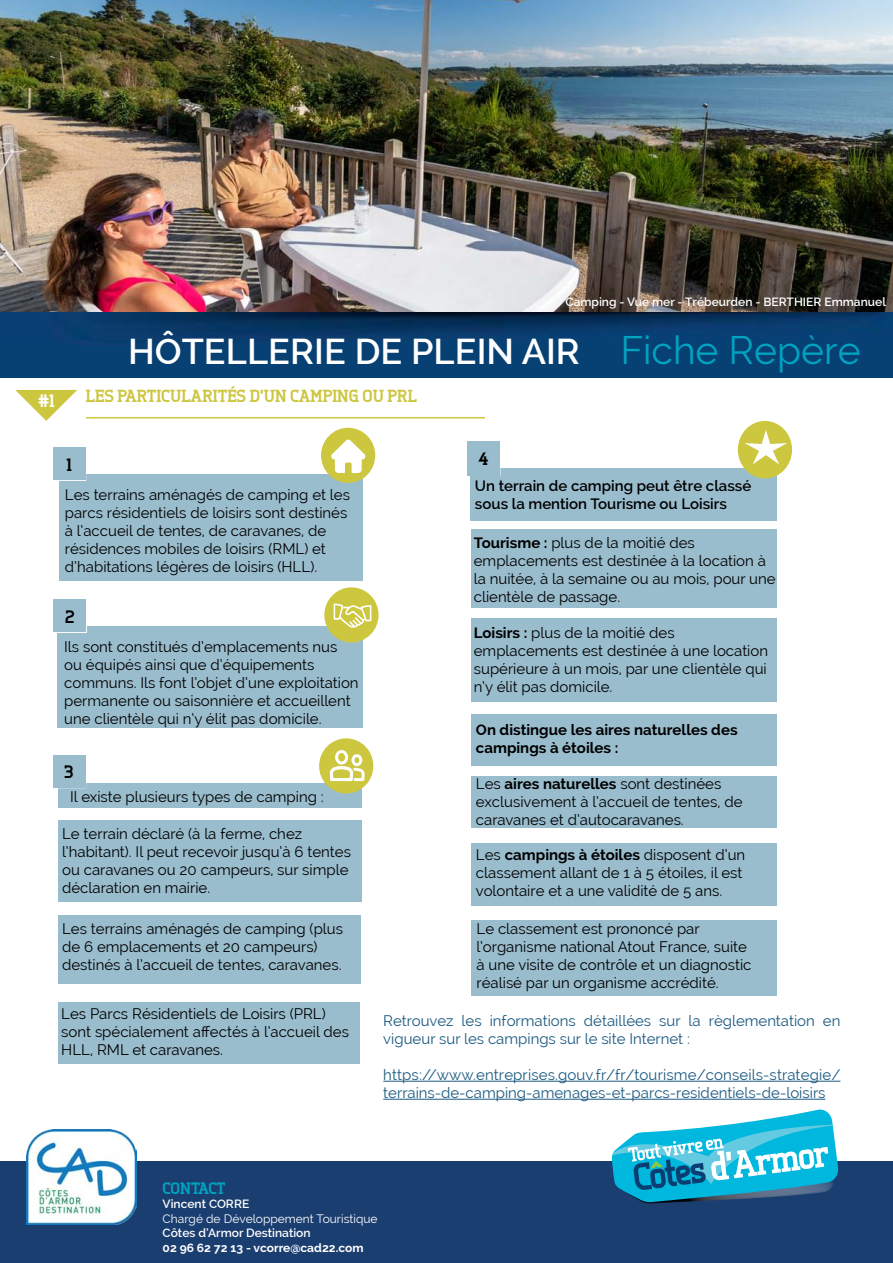
<style>
.page{position:relative;width:893px;height:1263px;background:#fff}
.page>*{position:absolute;margin:0;border:0;box-sizing:border-box;transform-origin:0 0}
.t1{font:600 36px "Raleway";color:#fff}
.t2{font:800 18px "Tertre";color:#000}
.t3{font:800 18px "Tertre";color:#fff}
.t4{font:800 17.55px "Tertre";color:#cdc63f}
.t5{font:800 16.5px "Tertre";letter-spacing:-.01em;color:#00a3c0}
.t6{font:15px/18px "Raleway";color:#000}
.t7{font:15px/18px "Raleway";color:#1b5a81}
.t8{font:600 15px/18px "Raleway";color:#000}
.t9{font:700 15px/18px "Raleway";color:#000}
.t10{font:600 12px "Raleway";color:#fff}
.t11{font:12px "Raleway";color:#fff}
.t12{font:700 12px "Raleway";color:#fff}
.s1{font-weight:400;font-size:39px;color:#00a3c0}
.s2{font-weight:700}
</style>
<div class="page">
<div style="left:471px;top:843px;width:305px;height:62px;background:#9abdce"></div>
<div style="left:471px;top:920px;width:305px;height:76px;background:#9abdce"></div>
<div style="left:471px;top:776px;width:305px;height:52px;background:#9abdce"></div>
<div style="left:58px;top:1003px;width:301px;height:61px;background:#9abdce"></div>
<div style="left:471px;top:618px;width:306px;height:84px;background:#9abdce"></div>
<div style="left:471px;top:714px;width:305px;height:51px;background:#9abdce"></div>
<div style="left:471px;top:529px;width:306px;height:79px;background:#9abdce"></div>
<div style="left:58px;top:915px;width:302px;height:69px;background:#9abdce"></div>
<div style="left:58px;top:820px;width:303px;height:82px;background:#9abdce"></div>
<img style="left:1px;top:312px;width:892px;height:66px">
<img style="left:0;top:0;width:893px;height:312px">
<div style="left:0;top:1161px;width:893px;height:102px;background:#1b3e70"></div>
<svg style="left:612px;top:1109px;width:227px;height:95px"></svg>
<svg style="left:15px;top:390px;width:62px;height:31px"></svg>
<hr style="left:86px;top:417px;width:399px;height:1px;background:#cdc63f">
<hr style="left:383px;top:1081px;width:457px;height:1px;background:#1b5a81">
<hr style="left:383px;top:1099px;width:442px;height:1px;background:#1b5a81">
<div style="left:59px;top:474px;width:304px;height:106px;background:#9abdce"></div>
<div style="left:52px;top:447px;width:34px;height:34px;border:2px solid #fff"></div>
<div style="left:53px;top:447px;width:32px;height:33px;background:#9abdce"></div>
<div style="left:58px;top:627px;width:305px;height:101px;background:#9abdce"></div>
<div style="left:53px;top:599px;width:34px;height:34px;border:2px solid #fff"></div>
<div style="left:54px;top:600px;width:32px;height:32px;background:#9abdce"></div>
<div style="left:471px;top:469px;width:306px;height:52px;background:#9abdce"></div>
<div style="left:467px;top:441px;width:33px;height:34px;background:#9abdce"></div>
<div style="left:738px;top:421px;width:54px;height:57px;background:#cdc63f;border-radius:50%"></div>
<div style="left:58px;top:783px;width:303px;height:25px;background:#9abdce"></div>
<div style="left:324px;top:587px;width:55px;height:55px;background:#cdc63f;border-radius:50%"></div>
<svg style="left:334px;top:603px;width:37px;height:25px"></svg>
<img style="left:26px;top:1130px;width:110px;height:94px">
<div style="left:52px;top:754px;width:34px;height:34px;border:2px solid #fff"></div>
<div style="left:53px;top:755px;width:32px;height:32px;background:#9abdce"></div>
<div style="left:319px;top:738px;width:54px;height:55px;background:#cdc63f;border-radius:50%"></div>
<div style="left:321px;top:428px;width:54px;height:55px;background:#cdc63f;border-radius:50%"></div>
<svg style="left:331px;top:440px;width:35px;height:33px"></svg>
<svg style="left:744px;top:430px;width:43px;height:34px"></svg>
<svg style="left:330px;top:750px;width:35px;height:31px"></svg>
<p class="t10" style="left:566px;top:295px;width:214px">Camping - Vue mer - Trébeurden - BERTHIER</p>
<p class="t10" style="left:824px;top:295px;width:63px">Emmanuel</p>
<h1 class="t1" style="left:128px;top:330px;width:734px">hôtellerie de plein air <span class="s1">Fiche Repère</span></h1>
<p class="t3" style="left:38px;top:390px;width:18px">#1</p>
<p class="t4" style="left:86px;top:385px;width:333px">LES PARTICULARITÉS D’UN CAMPING OU PRL</p>
<p class="t2" style="left:66px;top:453px;width:7px">1</p>
<p class="t2" style="left:478px;top:447px;width:11px">4</p>
<p class="t6" style="left:65px;top:486px;width:287px">Les terrains aménagés de camping et les parcs résidentiels de loisirs sont destinés à l’accueil de tentes, de caravanes, de résidences mobiles de loisirs (RML) et d’habitations légères de loisirs (HLL).</p>
<p class="t2" style="left:65px;top:605px;width:11px">2</p>
<p class="t6" style="left:64px;top:638px;width:296px">Ils sont constitués d’emplacements nus ou équipés ainsi que d’équipements communs. Ils font l’objet d’une exploitation permanente ou saisonnière et accueillent une clientèle qui n’y élit pas domicile.</p>
<p class="t2" style="left:65px;top:760px;width:10px">3</p>
<p class="t6" style="left:70px;top:788px;width:255px">Il existe plusieurs types de camping :</p>
<p class="t6" style="left:62px;top:824px;width:290px">Le terrain déclaré (à la ferme, chez l’habitant). Il peut recevoir jusqu’à 6 tentes ou caravanes ou 20 campeurs, sur simple déclaration en mairie.</p>
<p class="t6" style="left:62px;top:919px;width:282px">Les terrains aménagés de camping (plus de 6 emplacements et 20 campeurs) destinés à l’accueil de tentes, caravanes.</p>
<p class="t6" style="left:61px;top:1004px;width:289px">Les Parcs Résidentiels de Loisirs (PRL) sont spécialement affectés à l’accueil des<br>HLL, RML et caravanes.</p>
<p class="t8" style="left:475px;top:477px;width:278px">Un terrain de camping peut être classé sous la mention Tourisme ou Loisirs</p>
<p class="t6" style="left:474px;top:534px;width:303px"><span class="s2">Tourisme :</span> plus de la moitié des emplacements est destinée à la location à la nuitée, à la semaine ou au mois, pour une clientèle de passage.</p>
<p class="t6" style="left:474px;top:624px;width:296px"><span class="s2">Loisirs :</span> plus de la moitié des emplacements est destinée à une location supérieure à un mois, par une clientèle qui n’y élit pas domicile.</p>
<p class="t9" style="left:476px;top:721px;width:263px">On distingue les aires naturelles des campings à étoiles :</p>
<p class="t6" style="left:476px;top:775px;width:268px">Les <span class="s2">aires naturelles</span> sont destinées exclusivement à l’accueil de tentes, de caravanes et d’autocaravanes.</p>
<p class="t6" style="left:476px;top:846px;width:271px">Les <span class="s2">campings à étoiles</span> disposent d’un classement allant de 1 à 5 étoiles, il est volontaire et a une validité de 5 ans.</p>
<p class="t6" style="left:476px;top:919px;width:276px">Le classement est prononcé par l’organisme national Atout France, suite à une visite de contrôle et un diagnostic réalisé par un organisme accrédité.</p>
<p class="t7" style="left:383px;top:1012px;width:459px">Retrouvez les informations détaillées sur la règlementation en vigueur sur les campings sur le site Internet :</p>
<p class="t7" style="left:383px;top:1066px;width:459px">https://www.entreprises.gouv.fr/fr/tourisme/conseils-strategie/ terrains-de-camping-amenages-et-parcs-residentiels-de-loisirs</p>
<p class="t5" style="left:163px;top:1178px;width:65px">CONTACT</p>
<p class="t10" style="left:163px;top:1197px;width:72px">Vincent CORRE</p>
<p class="t11" style="left:163px;top:1211px;width:217px">Chargé de Développement Touristique</p>
<p class="t10" style="left:163px;top:1226px;width:149px">Côtes d’Armor Destination</p>
<p class="t12" style="left:163px;top:1240px;width:202px">02 96 62 72 13 - vcorre@cad22.com</p>
</div>
